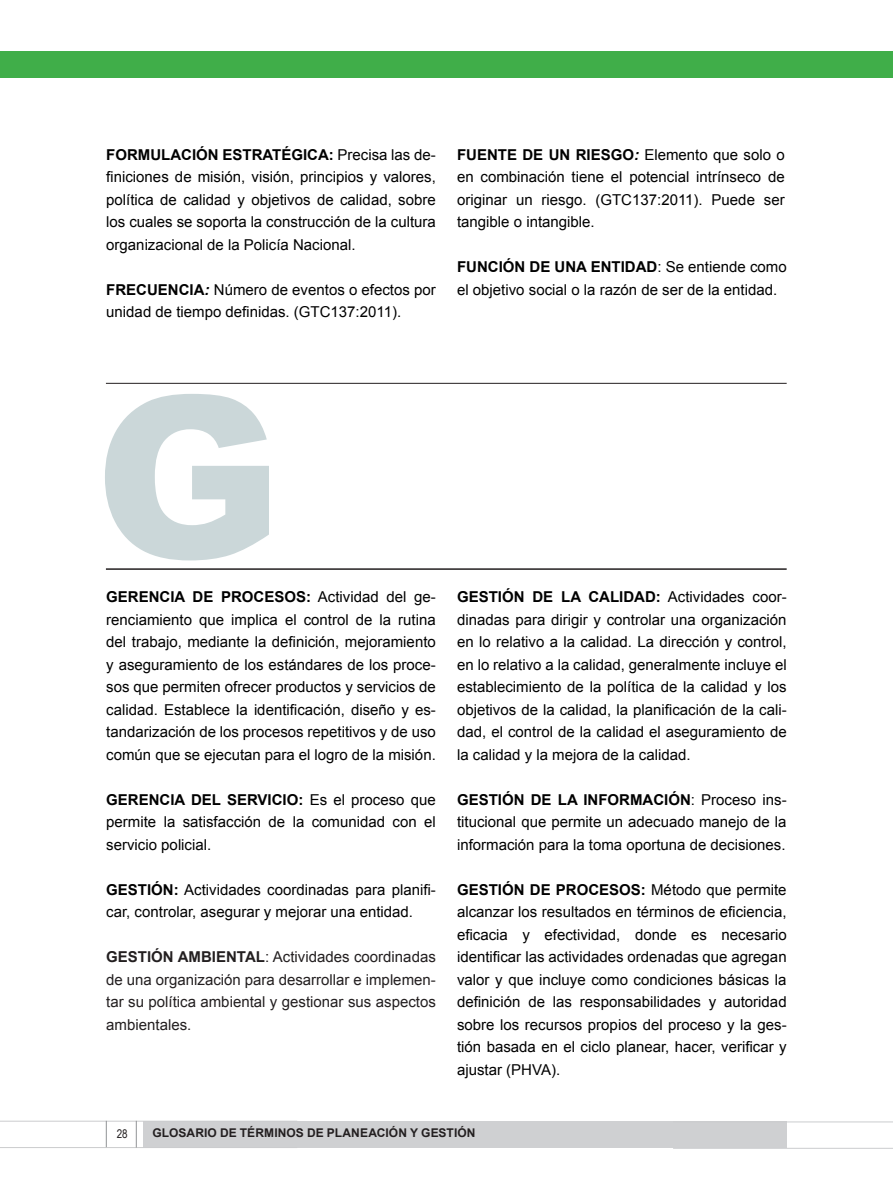
<style>
.page{position:relative;width:893px;height:1191px;background:#fff}
.page>*{position:absolute;margin:0;border:0;box-sizing:border-box;transform-origin:0 0}
.t1{font:900 225px "Arial";color:#cbd7d9}
.t2{font:15px/22.5px "Arial";color:#000;text-align:justify}
.t3{font:15px/22.5px "Arial";color:#231f20;text-align:justify}
.t4{font:700 12px "Arial";letter-spacing:.01em;color:#231f20}
.t5{font:12px "Arial Narrow";color:#231f20}
.s1{font-weight:700}
.s2{font-weight:700;font-style:italic}
</style>
<div class="page">
<div style="left:0;top:51px;width:893px;height:26px;background:#40ae49"></div>
<div style="left:144px;top:1121px;width:643px;height:26px;background:#cfd0d2"></div>
<hr style="left:0;top:1120px;width:297px;height:1px;background:#cbccce">
<hr style="left:0;top:1147px;width:297px;height:1px;background:#cbccce">
<hr style="left:673px;top:1121px;width:220px;height:1px;background:#cbccce">
<hr style="left:673px;top:1148px;width:220px;height:1px;background:#cbccce">
<svg style="left:106px;top:1120px;width:1px;height:27px"></svg>
<svg style="left:136px;top:1120px;width:1px;height:27px"></svg>
<hr style="left:106px;top:568px;width:681px;height:2px;background:#231f20">
<hr style="left:106px;top:383px;width:681px;height:1px;background:#231f20">
<p class="t2" style="left:106px;top:143px;width:331px"><span class="s1">FORMULACIÓN ESTRATÉGICA:</span> Precisa las de&shy;finiciones de misión, visión, principios y valores, política de calidad y objetivos de calidad, sobre los cuales se soporta la construcción de la cultura organizacional de la Policía Nacional.</p>
<p class="t2" style="left:106px;top:278px;width:331px"><span class="s1">FRECUENCIA</span><span class="s2">:</span> Número de eventos o efectos por unidad de tiempo definidas. (GTC137:2011).</p>
<p class="t2" style="left:457px;top:143px;width:329px"><span class="s1">FUENTE DE UN RIESGO</span><span class="s2">:</span> Elemento que solo o en combinación tiene el potencial intrínseco de originar un riesgo. (GTC137:2011). Puede ser tangible o intangible.</p>
<p class="t2" style="left:457px;top:256px;width:331px"><span class="s1">FUNCIÓN DE UNA ENTIDAD</span>: Se entiende como el objetivo social o la razón de ser de la entidad.</p>
<p class="t1" style="left:95px;top:314px;width:189px">G</p>
<p class="t2" style="left:106px;top:586px;width:331px"><span class="s1">GERENCIA DE PROCESOS:</span> Actividad del ge&shy;renciamiento que implica el control de la rutina del trabajo, mediante la definición, mejoramiento y aseguramiento de los estándares de los proce&shy;sos que permiten ofrecer productos y servicios de calidad. Establece la identificación, diseño y es&shy;tandarización de los procesos repetitivos y de uso común que se ejecutan para el logro de la misión.</p>
<p class="t2" style="left:106px;top:788px;width:331px"><span class="s1">GERENCIA DEL SERVICIO:</span> Es el proceso que permite la satisfacción de la comunidad con el servicio policial.</p>
<p class="t2" style="left:106px;top:878px;width:331px"><span class="s1">GESTIÓN:</span> Actividades coordinadas para planifi&shy;car, controlar, asegurar y mejorar una entidad.</p>
<p class="t3" style="left:106px;top:946px;width:331px"><span class="s1">GESTIÓN AMBIENTAL</span>: Actividades coordinadas de una organización para desarrollar e implemen&shy;tar su política ambiental y gestionar sus aspectos ambientales.</p>
<p class="t2" style="left:457px;top:586px;width:331px"><span class="s1">GESTIÓN DE LA CALIDAD:</span> Actividades coor&shy;dinadas para dirigir y controlar una organización en lo relativo a la calidad. La dirección y control, en lo relativo a la calidad, generalmente incluye el establecimiento de la política de la calidad y los objetivos de la calidad, la planificación de la cali&shy;dad, el control de la calidad el aseguramiento de la calidad y la mejora de la calidad.</p>
<p class="t2" style="left:457px;top:788px;width:331px"><span class="s1">GESTIÓN DE LA INFORMACIÓN</span>: Proceso ins&shy;titucional que permite un adecuado manejo de la información para la toma oportuna de decisiones.</p>
<p class="t2" style="left:457px;top:878px;width:331px"><span class="s1">GESTIÓN DE PROCESOS:</span> Método que permite alcanzar los resultados en términos de eficiencia, eficacia y efectividad, donde es necesario identificar las actividades ordenadas que agregan valor y que incluye como condiciones básicas la definición de las responsabilidades y autoridad sobre los recursos propios del proceso y la ges&shy;tión basada en el ciclo planear, hacer, verificar y ajustar (PHVA).</p>
<p class="t5" style="left:117px;top:1124px;width:12px">28</p>
<p class="t4" style="left:153px;top:1125px;width:325px">GLOSARIO DE TÉRMINOS DE PLANEACIÓN Y GESTIÓN</p>
</div>
